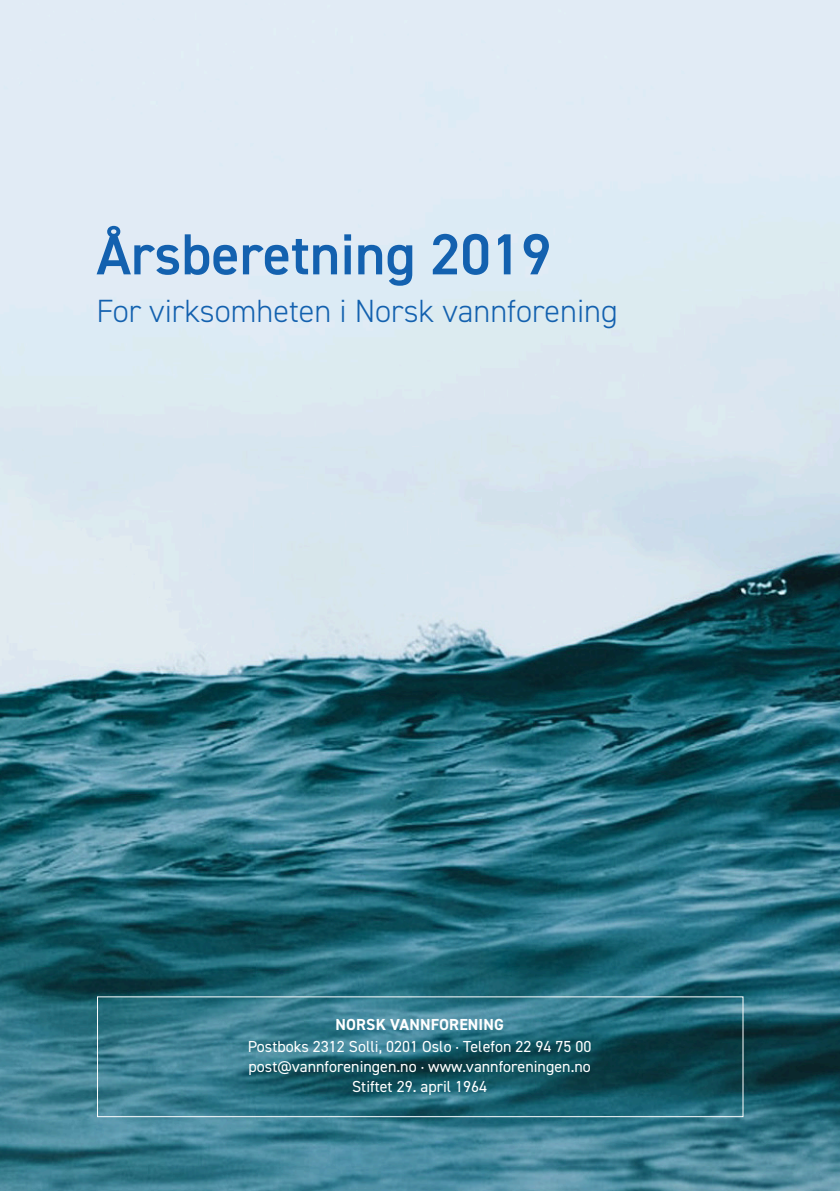
<style>
.page{position:relative;width:840px;height:1191px;background:#fff}
.page>*{position:absolute;margin:0;border:0;box-sizing:border-box;transform-origin:0 0}
.t1{font:600 58px "DIN2014";color:#1361af}
.t2{font:300 32.2px "DIN2014";color:#1361af}
.t3{font:16px/22px "DIN2014";color:#fff;text-align:center}
.s1{font-weight:700}
.s2{font-size:12px}
</style>
<div class="page">
<img style="left:0;top:0;width:839px;height:1191px">
<div style="left:97px;top:996px;width:646px;height:121px;border:1px solid #fff"></div>
<h1 class="t1" style="left:96px;top:216px;width:456px">Årsberetning 2019</h1>
<h2 class="t2" style="left:96px;top:292px;width:522px">For virksomheten i Norsk vannforening</h2>
<p class="t3" style="left:248px;top:1012px;width:345px"><span class="s1">NORSK VANNFORENING<br></span>Postboks 2312 Solli, 0201 Oslo <span class="s2">•</span> Telefon 22 94 75 00</p>
<p class="t3" style="left:248px;top:1055px;width:343px;line-height:20px">post@vannforeningen.no <span class="s2">•</span> www.vannforeningen.no<br>Stiftet 29. april 1964</p>
</div>
